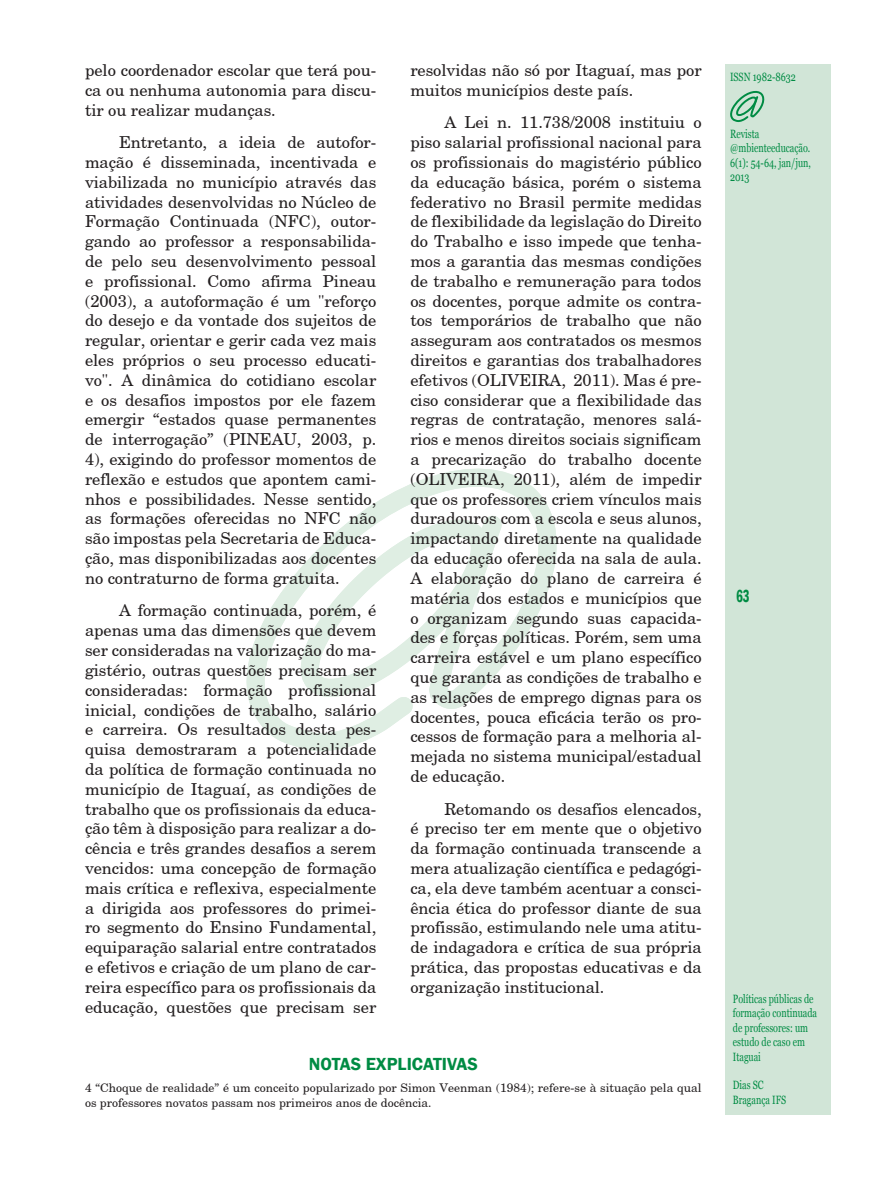
<style>
.page{position:relative;width:893px;height:1191px;background:#fff}
.page>*{position:absolute;margin:0;border:0;box-sizing:border-box;transform-origin:0 0}
.titulo_02{font:600 18px "Franklin Gothic";color:#008b43}
.t1{font:600 condensed 18px "Franklin Gothic";color:#008b43;scale:.75 1}
.texto_miolo_01{font:16.5px/19.8px "New Century Schoolbook";letter-spacing:-.005em;color:#231f20;text-align:justify}
.t2{font:12px/14.4px "Georgia";color:#008b43;scale:.75 1}
.rodapé_01{font:12px/14.4px "New Century Schoolbook";color:#231f20}
</style>
<div class="page">
<div style="left:725px;top:64px;width:105px;height:1050px;background:#d1e5d7"></div>
<svg style="left:246px;top:468px;width:311px;height:284px"></svg>
<svg style="left:730px;top:91px;width:35px;height:31px"></svg>
<p class="texto_miolo_01" style="left:85px;top:60px;width:293px">pelo coordenador escolar que terá pou&shy;ca ou nenhuma autonomia para discu&shy;tir ou realizar mudanças.</p>
<p class="texto_miolo_01" style="left:85px;top:132px;width:293px;text-indent:34px">Entretanto, a ideia de autofor&shy;mação é disseminada, incentivada e viabilizada no município através das atividades desenvolvidas no Núcleo de Formação Continuada (NFC), outor&shy;gando ao professor a responsabilida&shy;de pelo seu desenvolvimento pessoal e profissional. Como afirma Pineau (2003), a autoformação é um "reforço do desejo e da vontade dos sujeitos de regular, orientar e gerir cada vez mais eles próprios o seu processo educati&shy;vo". A dinâmica do cotidiano escolar e os desafios impostos por ele fazem emergir “estados quase permanentes de interrogação” (PINEAU, 2003, p.<br>4), exigindo do professor momentos de reflexão e estudos que apontem cami&shy;nhos e possibilidades. Nesse sentido, as formações oferecidas no NFC não são impostas pela Secretaria de Educa&shy;ção, mas disponibilizadas aos docentes no contraturno de forma gratuita.</p>
<p class="texto_miolo_01" style="left:85px;top:600px;width:293px;text-indent:34px">A formação continuada, porém, é apenas uma das dimensões que devem ser consideradas na valorização do ma&shy;gistério, outras questões precisam ser consideradas: formação profissional inicial, condições de trabalho, salário e carreira. Os resultados desta pes&shy;quisa demostraram a potencialidade da política de formação continuada no município de Itaguaí, as condições de trabalho que os profissionais da educa&shy;ção têm à disposição para realizar a do&shy;cência e três grandes desafios a serem vencidos: uma concepção de formação mais crítica e reflexiva, especialmente a dirigida aos professores do primei&shy;ro segmento do Ensino Fundamental, equiparação salarial entre contratados e efetivos e criação de um plano de car&shy;reira específico para os profissionais da educação, questões que precisam ser</p>
<p class="texto_miolo_01" style="left:410px;top:60px;width:293px">resolvidas não só por Itaguaí, mas por muitos municípios deste país.</p>
<p class="texto_miolo_01" style="left:410px;top:112px;width:293px;text-indent:34px">A Lei n. 11.738/2008 instituiu o piso salarial profissional nacional para os profissionais do magistério público da educação básica, porém o sistema federativo no Brasil permite medidas de flexibilidade da legislação do Direito do Trabalho e isso impede que tenha&shy;mos a garantia das mesmas condições de trabalho e remuneração para todos os docentes, porque admite os contra&shy;tos temporários de trabalho que não asseguram aos contratados os mesmos direitos e garantias dos trabalhadores efetivos (OLIVEIRA, 2011). Mas é pre&shy;ciso considerar que a flexibilidade das regras de contratação, menores salá&shy;rios e menos direitos sociais significam a precarização do trabalho docente (OLIVEIRA, 2011), além de impedir que os professores criem vínculos mais duradouros com a escola e seus alunos, impactando diretamente na qualidade da educação oferecida na sala de aula.<br>A elaboração do plano de carreira é matéria dos estados e municípios que o organizam segundo suas capacida&shy;des e forças políticas. Porém, sem uma carreira estável e um plano específico que garanta as condições de trabalho e as relações de emprego dignas para os docentes, pouca eficácia terão os pro&shy;cessos de formação para a melhoria al&shy;mejada no sistema municipal/estadual de educação.</p>
<p class="texto_miolo_01" style="left:410px;top:798px;width:293px;text-indent:34px">Retomando os desafios elencados, é preciso ter em mente que o objetivo da formação continuada transcende a mera atualização científica e pedagógi&shy;ca, ela deve também acentuar a consci&shy;ência ética do professor diante de sua profissão, estimulando nele uma atitu&shy;de indagadora e crítica de sua própria prática, das propostas educativas e da organização institucional.</p>
<p class="titulo_02" style="left:309px;top:1052px;width:171px">NOTAS EXPLICATIVAS</p>
<p class="rodapé_01" style="left:85px;top:1080px;width:618px">4 “Choque de realidade” é um conceito popularizado por Simon Veenman (1984); refere-se à situação pela qual os professores novatos passam nos primeiros anos de docência.</p>
<p class="t2" style="left:730px;top:69px;width:89px">ISSN 1982-8632</p>
<p class="t2" style="left:730px;top:127px;width:109px">Revista @mbienteeducação.<br>6(1): 54-64, jan/jun,<br>2013</p>
<p class="t1" style="left:736px;top:583px;width:20px">63</p>
<p class="t2" style="left:733px;top:992px;width:114px">Políticas públicas de formação continuada de professores: um estudo de caso em<br>Itaguai</p>
<p class="t2" style="left:733px;top:1078px;width:73px">Dias SC<br>Bragança IFS</p>
</div>
